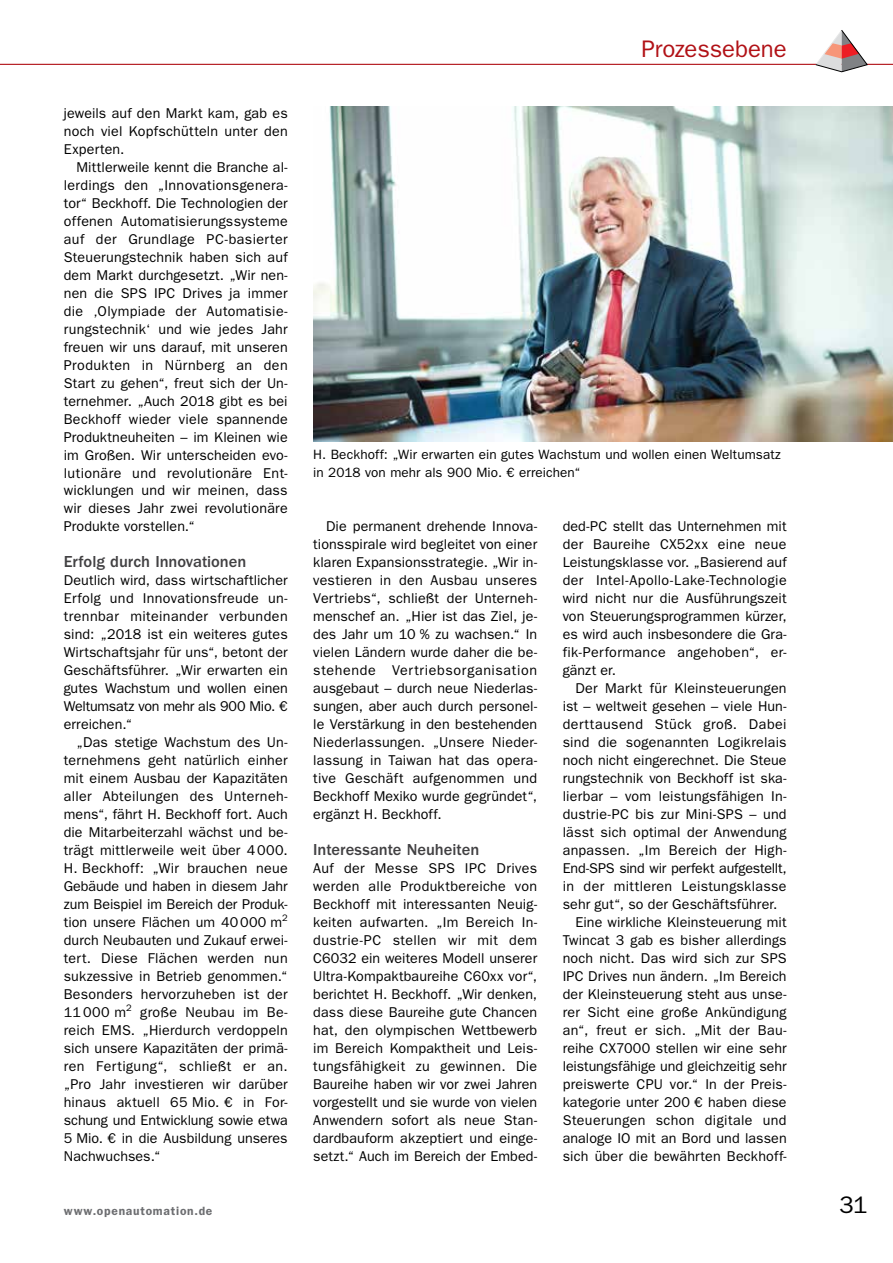
<style>
.page{position:relative;width:893px;height:1263px;background:#fff}
.page>*{position:absolute;margin:0;border:0;box-sizing:border-box;transform-origin:0 0}
.t1{font:24px "ITC Franklin Gothic Std";letter-spacing:-.005em;color:#b11116}
.t2{font:24px "ITC Franklin Gothic Std";color:#000}
.t3{font:500 16.5px "ITC Franklin Gothic Std";letter-spacing:-.005em;color:#414042}
.t4{font:14.25px/18px "ITC Franklin Gothic Std";letter-spacing:.01em;color:#000;text-align:justify}
.t5{font:14.25px "ITC Franklin Gothic Std";letter-spacing:-.015em;color:#000}
.t6{font:14.25px "ITC Franklin Gothic Std";letter-spacing:.03em;color:#000}
.t7{font:13.5px/18px "ITC Franklin Gothic Std";letter-spacing:.005em;color:#000}
.t8{font:600 12px "ITC Franklin Gothic Std";letter-spacing:.065em;color:#6d6e71}
</style>
<div class="page">
<hr style="left:0;top:64px;width:893px;height:1px;background:#b11116">
<svg style="left:815px;top:30px;width:53px;height:42px"></svg>
<img style="left:313px;top:106px;width:580px;height:335px">
<p class="t4" style="left:64px;top:104px;width:225px">jeweils auf den Markt kam, gab es noch viel Kopfschütteln unter den Experten.</p>
<p class="t4" style="left:64px;top:158px;width:225px;text-indent:13px">Mittlerweile kennt die Branche al&shy;lerdings den „Innovationsgenera&shy;tor“ Beckhoff. Die Technologien der offenen Automatisierungssysteme auf der Grundlage PC-basierter Steuerungstechnik haben sich auf dem Markt durchgesetzt. „Wir nen&shy;nen die SPS IPC Drives ja immer die ‚Olympiade der Automatisie&shy;rungstechnik‘ und wie jedes Jahr freuen wir uns darauf, mit unseren Produkten in Nürnberg an den Start zu gehen“, freut sich der Un&shy;ternehmer. „Auch 2018 gibt es bei Beckhoff wieder viele spannende Produktneuheiten – im Kleinen wie im Großen. Wir unterscheiden evo&shy;lutionäre und revolutionäre Ent&shy;wicklungen und wir meinen, dass wir dieses Jahr zwei revolutionäre Produkte vorstellen.“</p>
<p class="t3" style="left:64px;top:553px;width:184px">Erfolg durch Innovationen</p>
<p class="t4" style="left:64px;top:572px;width:225px">Deutlich wird, dass wirtschaftlicher Erfolg und Innovationsfreude un&shy;trennbar miteinander verbunden sind: „2018 ist ein weiteres gutes Wirtschaftsjahr für uns“, betont der Geschäftsführer. „Wir erwarten ein gutes Wachstum und wollen einen Weltumsatz von mehr als 900 Mio. € erreichen.“</p>
<p class="t4" style="left:64px;top:733px;width:225px;text-indent:13px">„Das stetige Wachstum des Un&shy;ternehmens geht natürlich einher mit einem Ausbau der Kapazitäten aller Abteilungen des Unterneh&shy;mens“, fährt H. Beckhoff fort. Auch die Mitarbeiterzahl wächst und be&shy;trägt mittlerweile weit über 4000.<br>H. Beckhoff: „Wir brauchen neue Gebäude und haben in diesem Jahr zum Beispiel im Bereich der Produk&shy;tion unsere Flächen um 40000 m<sup>2 </sup>durch Neubauten und Zukauf erwei&shy;tert. Diese Flächen werden nun sukzessive in Betrieb genommen.“ Besonders hervorzuheben ist der 11 000 m<sup>2</sup> große Neubau im Be&shy;reich EMS. „Hierdurch verdoppeln sich unsere Kapazitäten der primä&shy;ren Fertigung“, schließt er an. „Pro Jahr investieren wir darüber hinaus aktuell 65 Mio. € in For&shy;schung und Entwicklung sowie etwa 5 Mio. € in die Ausbildung unseres Nachwuchses.“</p>
<h1 class="t1" style="left:641px;top:35px;width:147px">Prozessebene</h1>
<p class="t7" style="left:313px;top:446px;width:469px">H. Beckhoff: „Wir erwarten ein gutes Wachstum und wollen einen Weltumsatz in 2018 von mehr als 900 Mio. € erreichen“</p>
<p class="t4" style="left:313px;top:518px;width:225px;text-indent:13px">Die permanent drehende Innova&shy;tionsspirale wird begleitet von einer klaren Expansionsstrategie. „Wir in&shy;vestieren in den Ausbau unseres Vertriebs“, schließt der Unterneh&shy;menschef an. „Hier ist das Ziel, je&shy;des Jahr um 10 % zu wachsen.“ In vielen Ländern wurde daher die be&shy;stehende Vertriebsorganisation ausgebaut – durch neue Niederlas&shy;sungen, aber auch durch personel&shy;le Verstärkung in den bestehenden Niederlassungen. „Unsere Nieder&shy;lassung in Taiwan hat das opera&shy;tive Geschäft aufgenommen und Beckhoff Mexiko wurde gegründet“, ergänzt H. Beckhoff.</p>
<p class="t3" style="left:313px;top:840px;width:168px">Interessante Neuheiten</p>
<p class="t4" style="left:313px;top:859px;width:225px">Auf der Messe SPS IPC Drives werden alle Produktbereiche von Beckhoff mit interessanten Neuig&shy;keiten aufwarten. „Im Bereich In&shy;dustrie-PC stellen wir mit dem C6032 ein weiteres Modell unserer Ultra-Kompaktbaureihe C60xx vor“, berichtet H. Beckhoff. „Wir denken, dass diese Baureihe gute Chancen hat, den olympischen Wettbewerb im Bereich Kompaktheit und Leis&shy;tungsfähigkeit zu gewinnen. Die Baureihe haben wir vor zwei Jahren vorgestellt und sie wurde von vielen Anwendern sofort als neue Stan&shy;dardbauform akzeptiert und einge&shy;setzt.“ Auch im Bereich der Embed-</p>
<p class="t4" style="left:563px;top:518px;width:225px">ded-PC stellt das Unternehmen mit der Baureihe CX52xx eine neue Leistungsklasse vor. „Basierend auf der Intel-Apollo-Lake-Technologie wird nicht nur die Ausführungszeit von Steuerungsprogrammen kürzer, es wird auch insbesondere die Gra&shy;fik-Performance angehoben“, er&shy;gänzt er.</p>
<p class="t4" style="left:575px;top:680px;width:213px">Der Markt für Kleinsteuerungen</p>
<p class="t4" style="left:563px;top:697px;width:225px">ist – weltweit gesehen – viele Hun-</p>
<p class="t6" style="left:563px;top:716px;width:225px">derttausend Stück groß. Dabei</p>
<p class="t4" style="left:563px;top:733px;width:225px">sind die sogenannten Logikrelais</p>
<p class="t4" style="left:563px;top:751px;width:225px">noch nicht eingerechnet. Die Steue</p>
<p class="t4" style="left:563px;top:769px;width:225px">rungstechnik von Beckhoff ist ska-</p>
<p class="t4" style="left:563px;top:787px;width:225px">lierbar – vom leistungsfähigen In-</p>
<p class="t4" style="left:563px;top:805px;width:225px">dustrie-PC bis zur Mini-SPS – und</p>
<p class="t4" style="left:563px;top:823px;width:225px">lässt sich optimal der Anwendung</p>
<p class="t4" style="left:563px;top:841px;width:225px">anpassen. „Im Bereich der High-</p>
<p class="t5" style="left:563px;top:860px;width:225px">End-SPS sind wir perfekt aufgestellt,</p>
<p class="t4" style="left:563px;top:877px;width:225px">in der mittleren Leistungsklasse</p>
<p class="t4" style="left:563px;top:895px;width:216px">sehr gut“, so der Geschäftsführer.</p>
<p class="t4" style="left:575px;top:913px;width:213px">Eine wirkliche Kleinsteuerung mit</p>
<p class="t4" style="left:563px;top:931px;width:225px">Twincat 3 gab es bisher allerdings</p>
<p class="t4" style="left:563px;top:949px;width:225px">noch nicht. Das wird sich zur SPS</p>
<p class="t4" style="left:563px;top:967px;width:225px">IPC Drives nun ändern. „Im Bereich</p>
<p class="t4" style="left:563px;top:985px;width:225px">der Kleinsteuerung steht aus unse-</p>
<p class="t4" style="left:563px;top:1003px;width:225px">rer Sicht eine große Ankündigung</p>
<p class="t4" style="left:563px;top:1021px;width:225px">an“, freut er sich. „Mit der Bau-</p>
<p class="t4" style="left:563px;top:1039px;width:225px">reihe CX7000 stellen wir eine sehr</p>
<p class="t4" style="left:563px;top:1057px;width:225px">leistungsfähige und gleichzeitig sehr</p>
<p class="t4" style="left:563px;top:1075px;width:225px">preiswerte CPU vor.“ In der Preis-</p>
<p class="t4" style="left:563px;top:1093px;width:225px">kategorie unter 200 € haben diese</p>
<p class="t4" style="left:563px;top:1111px;width:225px">Steuerungen schon digitale und</p>
<p class="t4" style="left:563px;top:1129px;width:225px">analoge IO mit an Bord und lassen</p>
<p class="t4" style="left:563px;top:1147px;width:225px">sich über die bewährten Beckhoff-</p>
<p class="t8" style="left:64px;top:1203px;width:150px">www.openautomation.de</p>
<h1 class="t2" style="left:839px;top:1191px;width:29px">31</h1>
</div>
